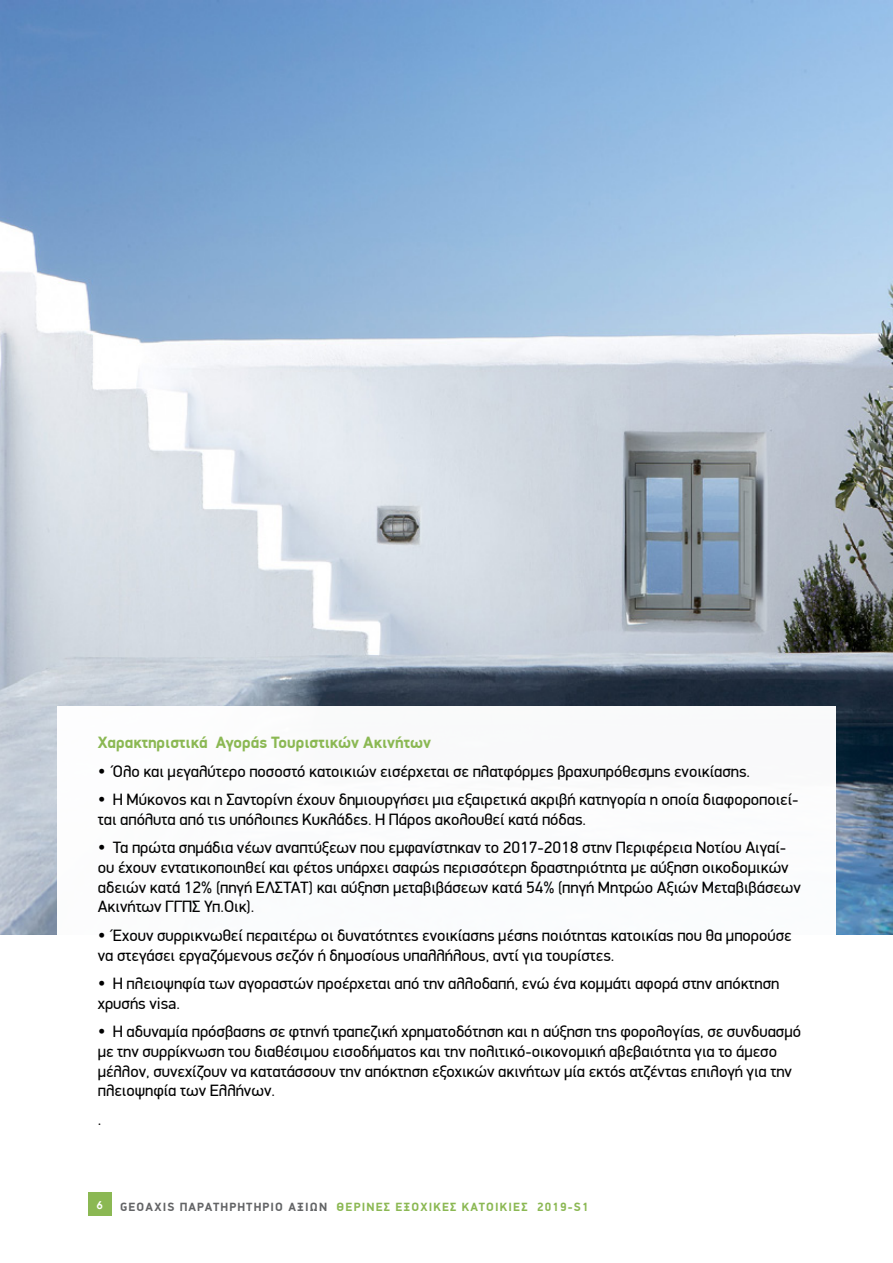
<style>
.page{position:relative;width:893px;height:1263px;background:#fff}
.page>*{position:absolute;margin:0;border:0;box-sizing:border-box;transform-origin:0 0}
.t1{font:16.5px/19.8px "PF Din Display";color:#000}
.t2{font:700 16.5px "PF Din Display";color:#8bb853}
.t3{font:700 12px "PF Din Display";letter-spacing:.1em;color:#8bb853}
.t4{font:700 10.5px "Mg Avant GUC Pol";color:#fff}
.s1{color:#636466}
</style>
<div class="page">
<div style="left:88px;top:1193px;width:23px;height:23px;background:#8bb853"></div>
<img style="left:0;top:0;width:893px;height:934px">
<div style="left:57px;top:706px;width:779px;height:444px;background:#fff"></div>
<p class="t2" style="left:98px;top:733px;width:335px">Χαρακτηριστικά Αγοράς Τουριστικών Ακινήτων</p>
<p class="t1" style="left:98px;top:761px;width:654px">• Όλο και μεγαλύτερο ποσοστό κατοικιών εισέρχεται σε πλατφόρμες βραχυπρόθεσμης ενοικίασης.</p>
<p class="t1" style="left:98px;top:789px;width:702px">• Η Μύκονος και η Σαντορίνη έχουν δημιουργήσει μια εξαιρετικά ακριβή κατηγορία η οποία διαφοροποιεί&shy;ται απόλυτα από τις υπόλοιπες Κυκλάδες. Η Πάρος ακολουθεί κατά πόδας.</p>
<p class="t1" style="left:98px;top:837px;width:705px">• Τα πρώτα σημάδια νέων αναπτύξεων που εμφανίστηκαν το 2017-2018 στην Περιφέρεια Νοτίου Αιγαί&shy;ου έχουν εντατικοποιηθεί και φέτος υπάρχει σαφώς περισσότερη δραστηριότητα με αύξηση οικοδομικών αδειών κατά 12% (πηγή ΕΛΣΤΑΤ) και αύξηση μεταβιβάσεων κατά 54% (πηγή Μητρώο Αξιών Μεταβιβάσεων Ακινήτων ΓΓΠΣ Υπ.Οικ).</p>
<p class="t1" style="left:98px;top:925px;width:695px">• Έχουν συρρικνωθεί περαιτέρω οι δυνατότητες ενοικίασης μέσης ποιότητας κατοικίας που θα μπορούσε να στεγάσει εργαζόμενους σεζόν ή δημοσίους υπαλλήλους, αντί για τουρίστες.</p>
<p class="t1" style="left:98px;top:973px;width:683px">• Η πλειοψηφία των αγοραστών προέρχεται από την αλλοδαπή, ενώ ένα κομμάτι αφορά στην απόκτηση χρυσής visa.</p>
<p class="t1" style="left:98px;top:1021px;width:705px">• Η αδυναμία πρόσβασης σε φτηνή τραπεζική χρηματοδότηση και η αύξηση της φορολογίας, σε συνδυασμό με την συρρίκνωση του διαθέσιμου εισοδήματος και την πολιτικό-οικονομική αβεβαιότητα για το άμεσο μέλλον, συνεχίζουν να κατατάσσουν την απόκτηση εξοχικών ακινήτων μία εκτός ατζέντας επιλογή για την πλειοψηφία των Ελλήνων.</p>
<p class="t1" style="left:98px;top:1109px;width:5px">.</p>
<p class="t4" style="left:97px;top:1199px;width:8px">6</p>
<p class="t3" style="left:120px;top:1199px;width:470px"><span class="s1">GEOAXIS ΠΑΡΑΤΗΡΗΤΗΡΙΟ ΑΞΙΩΝ</span> ΘΕΡΙΝΈΣ ΕΞΟΧΙΚΈΣ ΚΑΤΟΙΚΊ ΕΣ 2019-S1</p>
</div>
